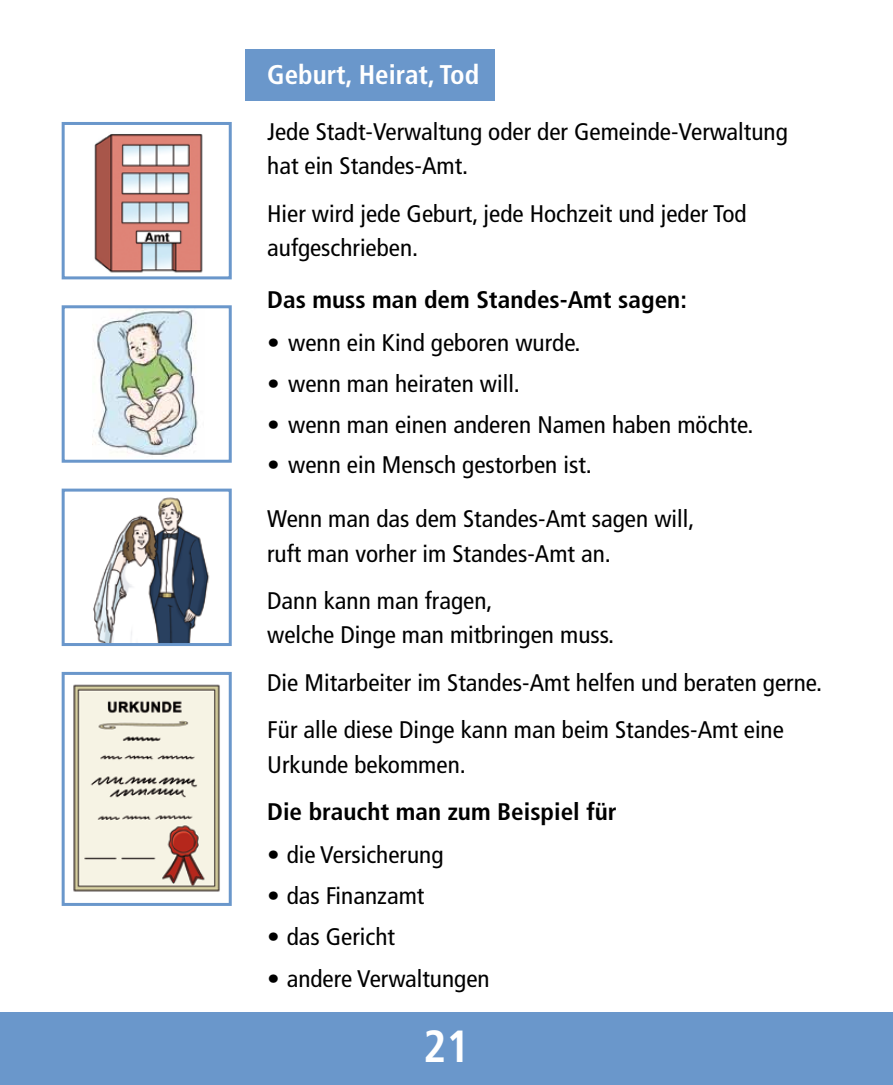
<style>
.page{position:relative;width:893px;height:1085px;background:#fff}
.page>*{position:absolute;margin:0;border:0;box-sizing:border-box;transform-origin:0 0}
.t1{font:700 condensed 45px "Frutiger";color:#fff}
.t2{font:700 condensed 27px "Frutiger";color:#fff}
.t3{font:condensed 24px/34.5px "Frutiger";color:#000;scale:1.05 1}
.t4{font:700 condensed 24px "Frutiger";color:#000;scale:1.05 1}
</style>
<div class="page">
<div style="left:0;top:1012px;width:893px;height:72px;background:#6a97cb"></div>
<div style="left:245px;top:49px;width:250px;height:51px;background:#6a97cb"></div>
<img style="left:94px;top:134px;width:109px;height:139px">
<div style="left:62px;top:122px;width:170px;height:157px;border:3px solid #6a97cb"></div>
<img style="left:73px;top:684px;width:147px;height:208px">
<div style="left:62px;top:671px;width:170px;height:234px;border:3px solid #6a97cb"></div>
<img style="left:93px;top:309px;width:105px;height:148px">
<div style="left:62px;top:305px;width:170px;height:157px;border:3px solid #6a97cb"></div>
<img style="left:93px;top:497px;width:117px;height:145px">
<div style="left:62px;top:488px;width:170px;height:158px;border:3px solid #6a97cb"></div>
<p class="t2" style="left:267px;top:59px;width:214px">Geburt, Heirat, Tod</p>
<p class="t3" style="left:267px;top:114px;width:497px">Jede Stadt-Verwaltung oder der Gemeinde-Verwaltung hat ein Standes-Amt.</p>
<p class="t3" style="left:267px;top:196px;width:458px">Hier wird jede Geburt, jede Hochzeit und jeder Tod aufgeschrieben.</p>
<p class="t4" style="left:267px;top:285px;width:401px">Das muss man dem Standes-Amt sagen:</p>
<p class="t3" style="left:267px;top:325px;width:300px">• wenn ein Kind geboren wurde.</p>
<p class="t3" style="left:267px;top:366px;width:242px">• wenn man heiraten will.</p>
<p class="t3" style="left:267px;top:407px;width:465px">• wenn man einen anderen Namen haben möchte.</p>
<p class="t3" style="left:267px;top:448px;width:311px">• wenn ein Mensch gestorben ist.</p>
<p class="t3" style="left:267px;top:501px;width:408px">Wenn man das dem Standes-Amt sagen will, ruft man vorher im Standes-Amt an.</p>
<p class="t3" style="left:267px;top:583px;width:332px">Dann kann man fragen,<br>welche Dinge man mitbringen muss.</p>
<p class="t3" style="left:267px;top:659px;width:530px;line-height:47.2px">Die Mitarbeiter im Standes-Amt helfen und beraten gerne.<br>Für alle diese Dinge kann man beim Standes-Amt eine</p>
<p class="t3" style="left:267px;top:747px;width:191px">Urkunde bekommen.</p>
<p class="t4" style="left:267px;top:797px;width:334px">Die braucht man zum Beispiel für</p>
<p class="t3" style="left:267px;top:837px;width:169px">• die Versicherung</p>
<p class="t3" style="left:267px;top:878px;width:151px">• das Finanzamt</p>
<p class="t3" style="left:267px;top:919px;width:123px">• das Gericht</p>
<p class="t3" style="left:267px;top:961px;width:213px">• andere Verwaltungen</p>
<h1 class="t1" style="left:423px;top:1019px;width:48px">21</h1>
</div>
